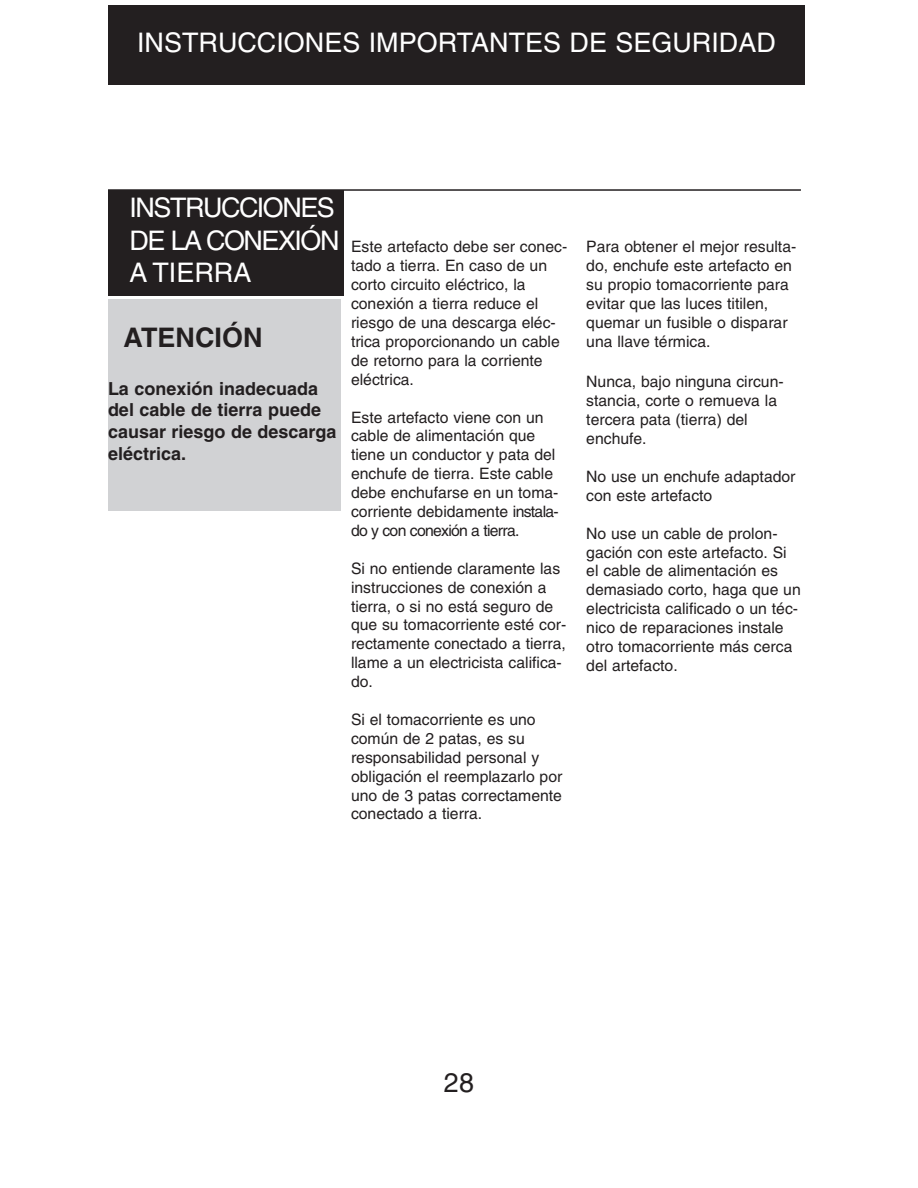
<style>
.page{position:relative;width:918px;height:1188px;background:#fff}
.page>*{position:absolute;margin:0;border:0;box-sizing:border-box;transform-origin:0 0}
.t1{font:27px "Helvetica";color:#fff}
.t2{font:27px/32.4px "Helvetica";letter-spacing:-.055em;color:#fff}
.t3{font:700 27px "Helvetica";color:#231f20}
.t4{font:27px "Helvetica";color:#231f20}
.t5{font:700 18px/21.6px "Helvetica";color:#231f20}
.t6{font:15.75px/18.9px "Helvetica";color:#231f20}
</style>
<div class="page">
<div style="left:108px;top:190px;width:235px;height:105px;background:#231f20"></div>
<hr style="left:108px;top:189px;width:693px;height:2px;background:#231f20">
<div style="left:108px;top:5px;width:697px;height:80px;background:#231f20"></div>
<div style="left:108px;top:300px;width:232px;height:211px;background:#d1d2d4"></div>
<h1 class="t1" style="left:137px;top:33px;width:640px">INSTRUCCIONES IMPORTANTES DE SEGURIDAD</h1>
<h1 class="t2" style="left:130px;top:194px;width:211px">INSTRUCCIONES<br>DE LA CONEXIÓN<br>A TIERRA</h1>
<h1 class="t3" style="left:124px;top:327px;width:140px">ATENCIÓN</h1>
<p class="t5" style="left:108px;top:379px;width:230px">La conexión inadecuada del cable de tierra puede causar riesgo de descarga eléctrica.</p>
<p class="t6" style="left:351px;top:239px;width:218px">Este artefacto debe ser conec&shy;tado a tierra. En caso de un corto circuito eléctrico, la conexión a tierra reduce el riesgo de una descarga eléc&shy;trica proporcionando un cable de retorno para la corriente eléctrica.</p>
<p class="t6" style="left:351px;top:409px;width:209px">Este artefacto viene con un cable de alimentación que tiene un conductor y pata del enchufe de tierra. Este cable debe enchufarse en un toma&shy;corriente debidamente instala&shy;do y con conexión a tierra.</p>
<p class="t6" style="left:351px;top:560px;width:217px">Si no entiende claramente las instrucciones de conexión a tierra, o si no está seguro de que su tomacorriente esté cor&shy;rectamente conectado a tierra, llame a un electricista califica&shy;do.</p>
<p class="t6" style="left:351px;top:711px;width:213px">Si el tomacorriente es uno común de 2 patas, es su responsabilidad personal y obligación el reemplazarlo por uno de 3 patas correctamente conectado a tierra.</p>
<p class="t6" style="left:586px;top:239px;width:212px">Para obtener el mejor resulta&shy;do, enchufe este artefacto en su propio tomacorriente para evitar que las luces titilen, quemar un fusible o disparar una llave térmica.</p>
<p class="t6" style="left:586px;top:374px;width:199px">Nunca, bajo ninguna circun&shy;stancia, corte o remueva la tercera pata (tierra) del enchufe.</p>
<p class="t6" style="left:586px;top:468px;width:211px">No use un enchufe adaptador con este artefacto</p>
<p class="t6" style="left:586px;top:525px;width:216px">No use un cable de prolon&shy;gación con este artefacto. Si el cable de alimentación es demasiado corto, haga que un electricista calificado o un téc&shy;nico de reparaciones instale otro tomacorriente más cerca del artefacto.</p>
<h1 class="t4" style="left:444px;top:1073px;width:32px">28</h1>
</div>
